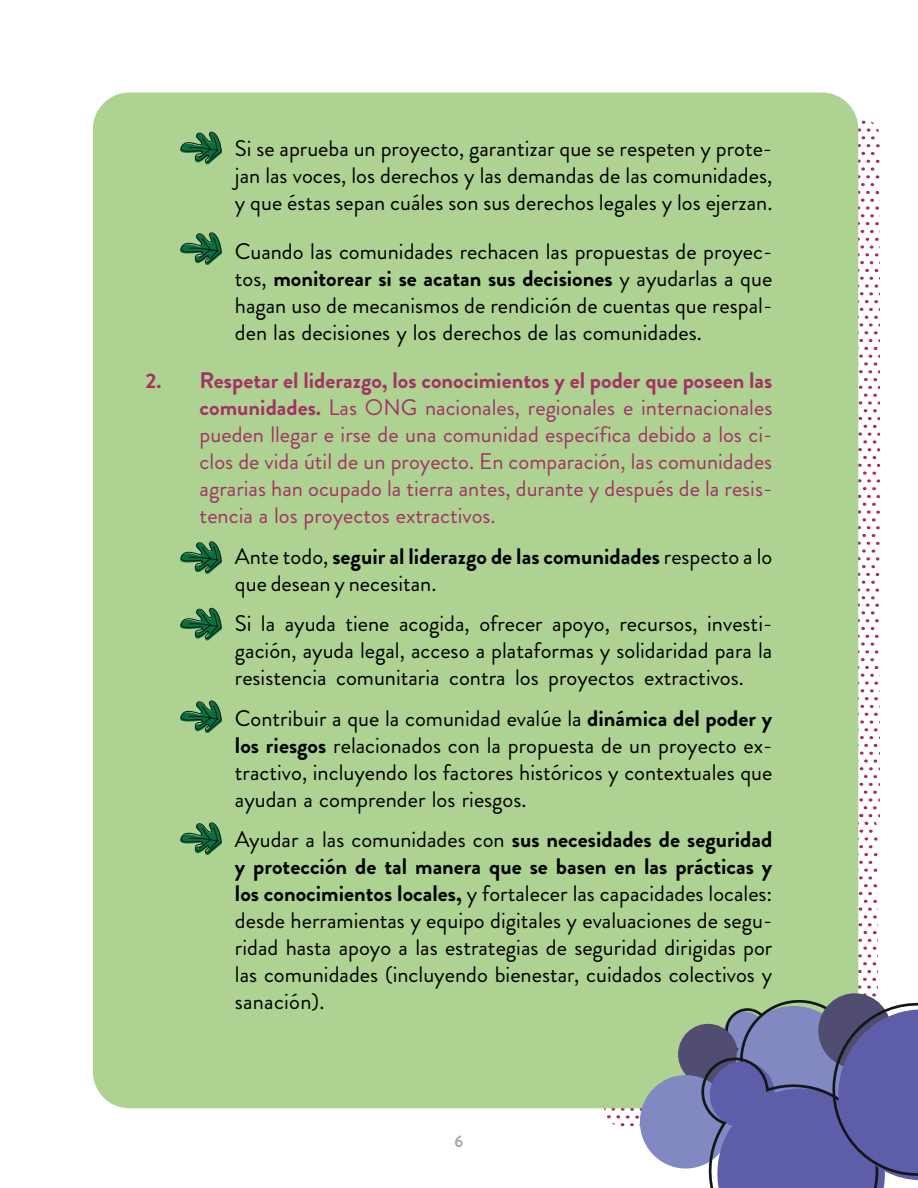
<style>
.page{position:relative;width:918px;height:1188px;background:#fff}
.page>*{position:absolute;margin:0;border:0;box-sizing:border-box;transform-origin:0 0}
.t1{font:22.5px/27px "Brandon Grotesque";color:#000;text-align:justify}
.t2{font:22.5px/27px "Brandon Grotesque";color:#a23366;text-align:justify}
.t3{font:700 16.5px "Brandon Grotesque";color:#a7a9ac}
.s1{font-weight:700}
.s2{font-weight:700;font-size:21px;color:#a82e5f}
</style>
<div class="page">
<div style="left:93px;top:92px;width:765px;height:1016px;background:#aed291;border-radius:36px"></div>
<svg style="left:604px;top:118px;width:314px;height:1070px"></svg>
<svg style="left:180px;top:131px;width:42px;height:34px"></svg>
<svg style="left:180px;top:232px;width:42px;height:33px"></svg>
<svg style="left:180px;top:541px;width:42px;height:33px"></svg>
<svg style="left:180px;top:607px;width:42px;height:34px"></svg>
<svg style="left:180px;top:700px;width:42px;height:33px"></svg>
<svg style="left:180px;top:822px;width:42px;height:33px"></svg>
<p class="t1" style="left:235px;top:135px;width:539px">Si se aprueba un proyecto, garantizar que se respeten y prote&shy;jan las voces, los derechos y las demandas de las comunidades, y que éstas sepan cuáles son sus derechos legales y los ejerzan.</p>
<p class="t1" style="left:235px;top:238px;width:539px">Cuando las comunidades rechacen las propuestas de proyec&shy;tos, <span class="s1">monitorear si se acatan sus decisiones</span> y ayudarlas a que hagan uso de mecanismos de rendición de cuentas que respal&shy;den las decisiones y los derechos de las comunidades.</p>
<p class="t2" style="left:200px;top:367px;width:574px;text-indent:-54px"><span class="s2">2.</span> <span class="s1">Respetar el liderazgo, los conocimientos y el poder que poseen las comunidades.</span> Las ONG nacionales, regionales e internacionales pueden llegar e irse de una comunidad específica debido a los ci&shy;clos de vida útil de un proyecto. En comparación, las comunidades agrarias han ocupado la tierra antes, durante y después de la resis&shy;tencia a los proyectos extractivos.</p>
<p class="t1" style="left:235px;top:543px;width:539px">Ante todo, <span class="s1">seguir al liderazgo de las comunidades</span> respecto a lo que desean y necesitan.</p>
<p class="t1" style="left:235px;top:610px;width:539px">Si la ayuda tiene acogida, ofrecer apoyo, recursos, investi&shy;gación, ayuda legal, acceso a plataformas y solidaridad para la resistencia comunitaria contra los proyectos extractivos.</p>
<p class="t1" style="left:235px;top:705px;width:539px">Contribuir a que la comunidad evalúe la <span class="s1">dinámica del poder y los riesgos</span> relacionados con la propuesta de un proyecto ex&shy;tractivo, incluyendo los factores históricos y contextuales que ayudan a comprender los riesgos.</p>
<p class="t1" style="left:235px;top:826px;width:539px">Ayudar a las comunidades con <span class="s1">sus necesidades de seguridad y protección de tal manera que se basen en las prácticas y los conocimientos locales,</span> y fortalecer las capacidades locales: desde herramientas y equipo digitales y evaluaciones de segu&shy;ridad hasta apoyo a las estrategias de seguridad dirigidas por las comunidades (incluyendo bienestar, cuidados colectivos y sanación).</p>
<p class="t3" style="left:455px;top:1130px;width:10px">6</p>
</div>
